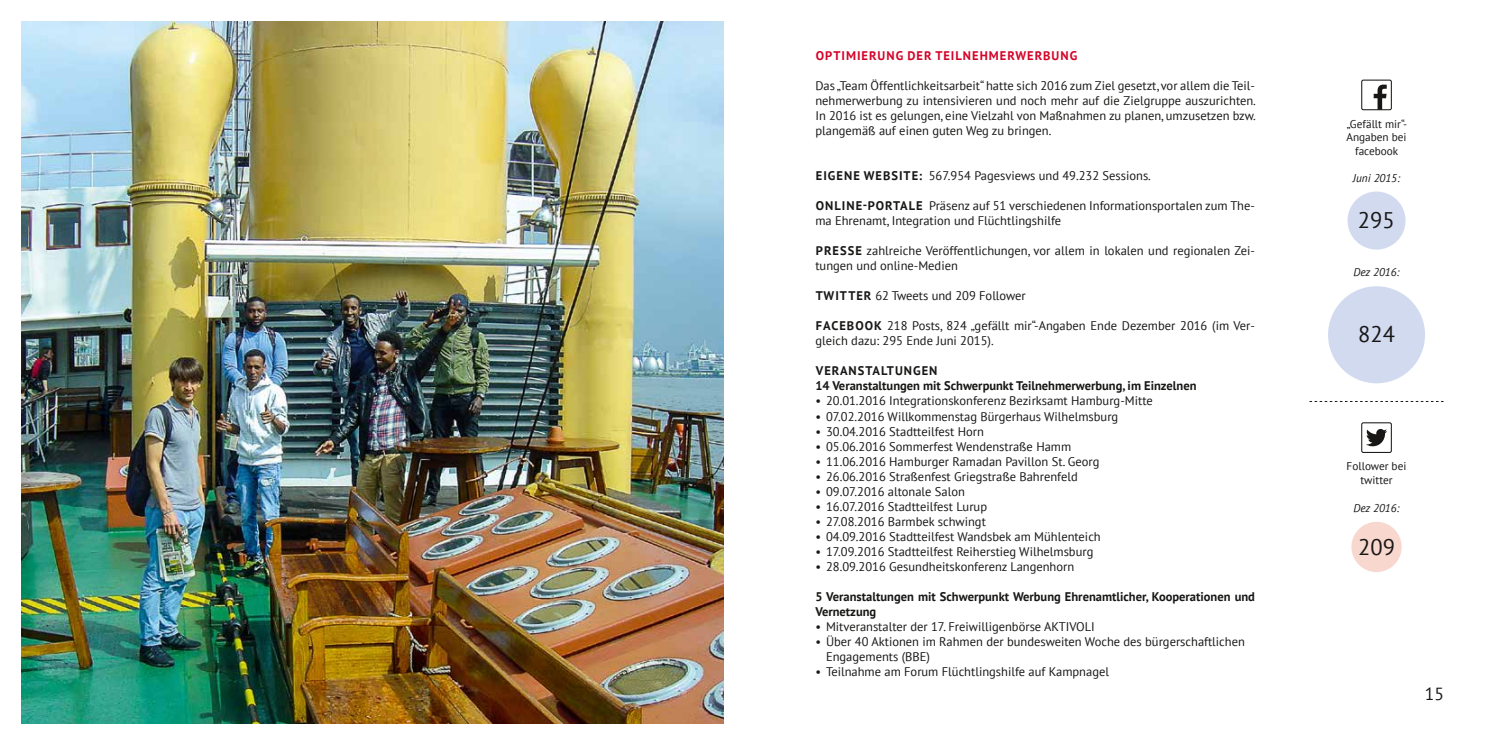
<style>
.page{position:relative;width:1489px;height:745px;background:#fff}
.page>*{position:absolute;margin:0;border:0;box-sizing:border-box;transform-origin:0 0}
.t1{font:22.5px "PT Sans";color:#181716}
.t2{font:17.5px "PT Sans";color:#181716}
.t3{font:12.5px/15px "PT Sans";color:#181716}
.t4{font:700 12.5px/15px "PT Sans";color:#181716}
.t5{font:700 12.5px "PT Sans";letter-spacing:.08em;color:#d40328}
.t6{font:11.25px/13.5px "PT Sans";color:#181716;text-align:center}
.t7{font:italic 11.25px "PT Sans";color:#181716}
.s1{font-weight:700}
</style>
<div class="page">
<img style="left:21px;top:21px;width:702px;height:702px">
<div style="left:1360px;top:80px;width:31px;height:30px;border:1px solid #181716;border-radius:2px"></div>
<svg style="left:1373px;top:84px;width:13px;height:26px"></svg>
<div style="left:1360px;top:422px;width:31px;height:30px;border:1px solid #181716;border-radius:2px"></div>
<svg style="left:1366px;top:429px;width:20px;height:17px"></svg>
<div style="left:1327px;top:286px;width:97px;height:97px;background:#d2daf0;border-radius:50%"></div>
<div style="left:1351px;top:521px;width:50px;height:50px;background:#f8d7ce;border-radius:50%"></div>
<svg style="left:1309px;top:401px;width:134px;height:1px"></svg>
<div style="left:1347px;top:191px;width:58px;height:58px;background:#d2daf0;border-radius:50%"></div>
<p class="t5" style="left:815px;top:49px;width:263px">OPTIMIERUNG DER TEILNEHMERWERBUNG</p>
<p class="t3" style="left:815px;top:78px;width:442px;text-align:justify">Das „Team Öffentlichkeitsarbeit“ hatte sich 2016 zum Ziel gesetzt, vor allem die Teil&shy;nehmerwerbung zu intensivieren und noch mehr auf die Zielgruppe auszurichten.<br>In 2016 ist es gelungen, eine Vielzahl von Maßnahmen zu planen, umzusetzen bzw. plangemäß auf einen guten Weg zu bringen.</p>
<p class="t3" style="left:815px;top:168px;width:336px"><span class="s1">EIGENE WEBSITE:</span> 567.954 Pagesviews und 49.232 Sessions.</p>
<p class="t3" style="left:815px;top:198px;width:441px"><span class="s1">ONLINE-PORTALE</span> Präsenz auf 51 verschiedenen Informationsportalen zum The&shy;ma Ehrenamt, Integration und Flüchtlingshilfe</p>
<p class="t3" style="left:815px;top:243px;width:441px"><span class="s1">PRESSE</span> zahlreiche Veröffentlichungen, vor allem in lokalen und regionalen Zei&shy;tungen und online-Medien</p>
<p class="t3" style="left:815px;top:288px;width:211px"><span class="s1">TWITTER</span> 62 Tweets und 209 Follower</p>
<p class="t3" style="left:815px;top:318px;width:441px"><span class="s1">FACEBOOK</span> 218 Posts, 824 „gefällt mir“-Angaben Ende Dezember 2016 (im Ver&shy;gleich dazu: 295 Ende Juni 2015).</p>
<p class="t4" style="left:815px;top:364px;width:382px">VERANSTALTUNGEN<br>14 Veranstaltungen mit Schwerpunkt Teilnehmerwerbung, im Einzelnen</p>
<p class="t3" style="left:815px;top:393px;width:339px">• 20.01.2016 Integrationskonferenz Bezirksamt Hamburg-Mitte</p>
<p class="t3" style="left:815px;top:408px;width:304px">• 07.02.2016 Willkommenstag Bürgerhaus Wilhelmsburg</p>
<p class="t3" style="left:815px;top:423px;width:170px">• 30.04.2016 Stadtteilfest Horn</p>
<p class="t3" style="left:815px;top:438px;width:257px">• 05.06.2016 Sommerfest Wendenstraße Hamm</p>
<p class="t3" style="left:815px;top:453px;width:285px">• 11.06.2016 Hamburger Ramadan Pavillon St. Georg</p>
<p class="t3" style="left:815px;top:468px;width:264px">• 26.06.2016 Straßenfest Griegstraße Bahrenfeld</p>
<p class="t3" style="left:815px;top:483px;width:151px">• 09.07.2016 altonale Salon</p>
<p class="t3" style="left:815px;top:498px;width:173px">• 16.07.2016 Stadtteilfest Lurup</p>
<p class="t3" style="left:815px;top:513px;width:172px">• 27.08.2016 Barmbek schwingt</p>
<p class="t3" style="left:815px;top:528px;width:287px">• 04.09.2016 Stadtteilfest Wandsbek am Mühlenteich</p>
<p class="t3" style="left:815px;top:543px;width:279px">• 17.09.2016 Stadtteilfest Reiherstieg Wilhelmsburg</p>
<p class="t3" style="left:815px;top:558px;width:260px">• 28.09.2016 Gesundheitskonferenz Langenhorn</p>
<p class="t4" style="left:815px;top:589px;width:441px">5 Veranstaltungen mit Schwerpunkt Werbung Ehrenamtlicher, Kooperationen und<br>Vernetzung</p>
<p class="t3" style="left:815px;top:618px;width:281px">• Mitveranstalter der 17. Freiwilligenbörse AKTIVOLI</p>
<p class="t3" style="left:826px;top:633px;width:420px;text-indent:-11px">• Über 40 Aktionen im Rahmen der bundesweiten Woche des bürgerschaftlichen<br>Engagements (BBE)</p>
<p class="t3" style="left:815px;top:663px;width:295px">• Teilnahme am Forum Flüchtlingshilfe auf Kampnagel</p>
<p class="t6" style="left:1346px;top:116px;width:62px">„Gefällt mir“-<br>Angaben bei facebook</p>
<p class="t7" style="left:1352px;top:172px;width:49px">Juni 2015:</p>
<h1 class="t1" style="left:1357px;top:206px;width:38px">295</h1>
<p class="t7" style="left:1353px;top:266px;width:48px">Dez 2016:</p>
<h1 class="t1" style="left:1357px;top:319px;width:38px">824</h1>
<p class="t6" style="left:1346px;top:459px;width:61px">Follower bei twitter</p>
<p class="t7" style="left:1353px;top:502px;width:48px">Dez 2016:</p>
<h1 class="t1" style="left:1357px;top:532px;width:38px">209</h1>
<h2 class="t2" style="left:1424px;top:682px;width:21px">15</h2>
</div>
